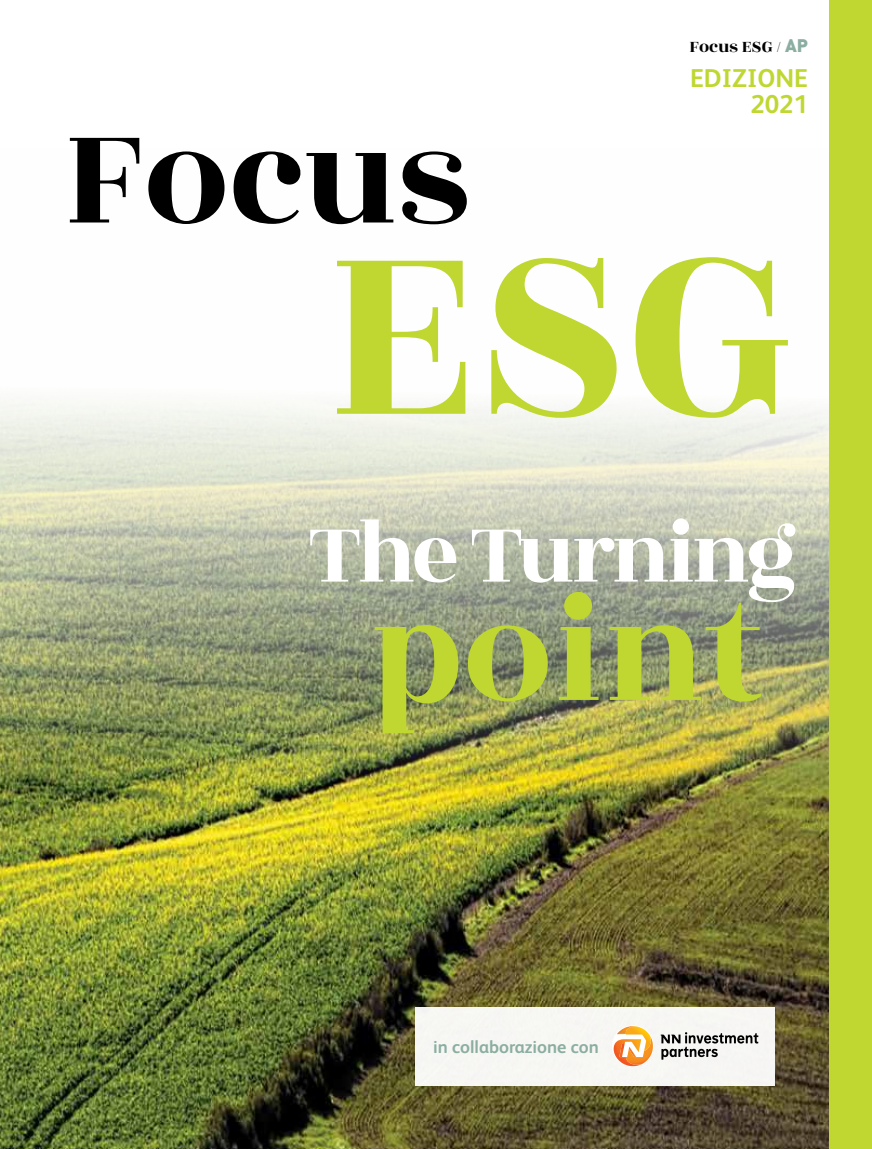
<style>
.page{position:relative;width:872px;height:1149px;background:#fff}
.page>*{position:absolute;margin:0;border:0;box-sizing:border-box;transform-origin:0 0}
.t1{font:273px "Rozha One";color:#bfd730}
.t2{font:158.55px "Rozha One";color:#bfd730}
.t3{font:151.05px "Rozha One";color:#000}
.t4{font:92.7px "Rozha One";letter-spacing:-.05em;color:#fff}
.t5{font:700 25.8px/25.8px "FS Albert";color:#bfd730;text-align:right}
.t6{font:700 18px "FS Albert";color:#8baea1}
.t7{font:18px "Rozha One";color:#000}
.s1{font-family:"DIN Pro";font-weight:900;color:#8baea1}
</style>
<div class="page">
<img style="left:0;top:400px;width:829px;height:748px">
<div style="left:829px;top:0;width:43px;height:1148px;background:#bfd730"></div>
<div style="left:415px;top:1006px;width:360px;height:78px;background:#f7f6f4"></div>
<svg style="left:660px;top:1032px;width:98px;height:27px"></svg>
<svg style="left:613px;top:1026px;width:40px;height:39px"></svg>
<p class="t7" style="left:689px;top:35px;width:120px">Focus ESG / <span class="s1">AP</span></p>
<h3 class="t3" style="left:64px;top:83px;width:407px">Focus</h3>
<h3 class="t5" style="left:690px;top:65px;width:120px">Edizione<br>2021</h3>
<h1 class="t1" style="left:326px;top:162px;width:469px">ESG</h1>
<h3 class="t4" style="left:308px;top:496px;width:490px">The Turning</h3>
<h2 class="t2" style="left:371px;top:553px;width:393px">point</h2>
<p class="t6" style="left:433px;top:1036px;width:167px">in collaborazione con</p>
</div>
